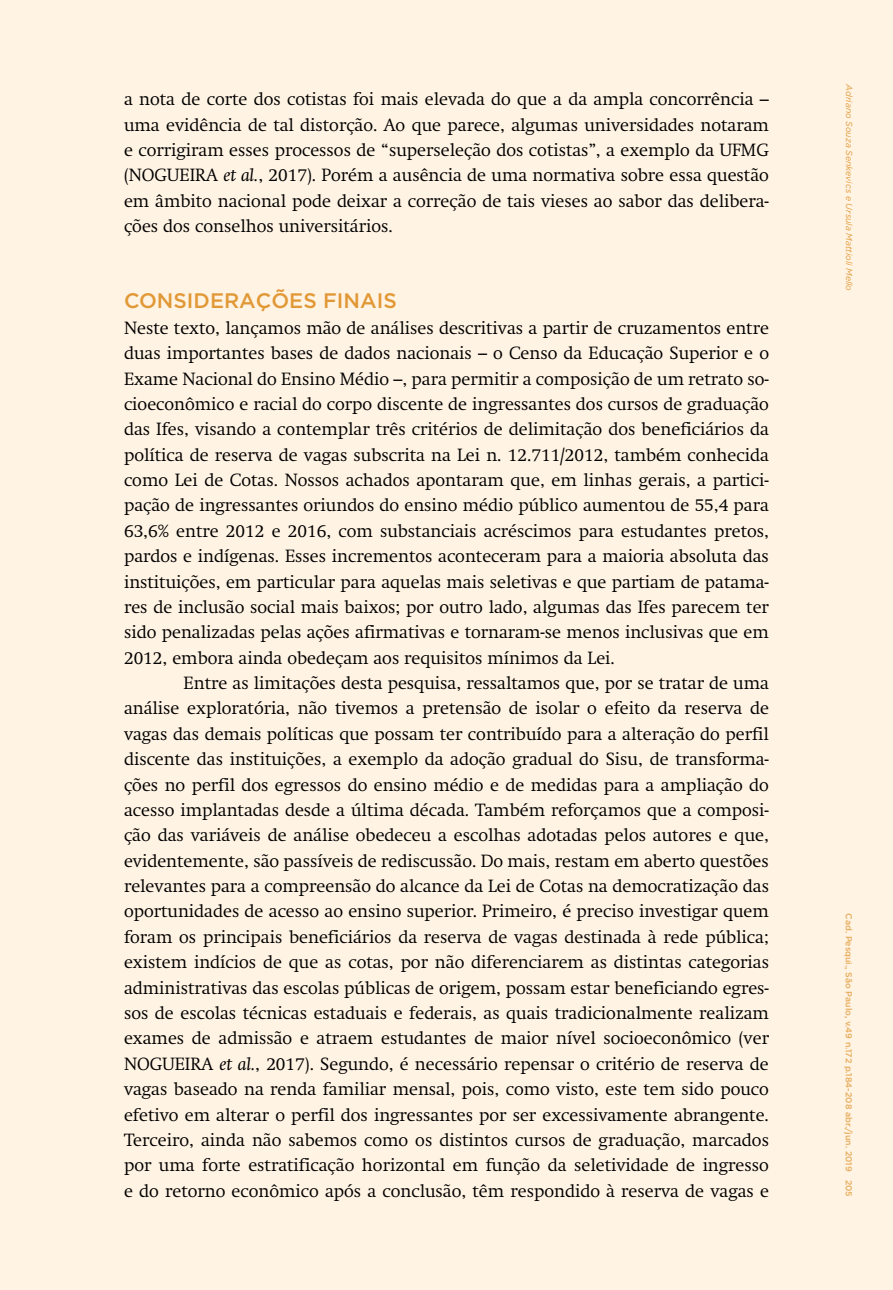
<style>
.page{position:relative;width:893px;height:1290px;background:#fff3e3}
.page>*{position:absolute;margin:0;border:0;box-sizing:border-box;transform-origin:0 0}
.t1{font:500 21px "Gotham HTF";color:#e1a13e}
.t2{font:300 17.5px/25.4px "Swift";color:#000;text-align:justify}
.t3{font:500 8.75px "Gotham HTF";color:#e7b465}
.t4{font:italic 8.75px "Gotham HTF";color:#e1a13e}
.s1{font-weight:400;font-style:italic}
</style>
<div class="page">
<p class="t2" style="left:124px;top:87px;width:646px">a nota de corte dos cotistas foi mais elevada do que a da ampla concorrência – uma evidência de tal distorção. Ao que parece, algumas universidades notaram e corrigiram esses processos de “superseleção dos cotistas”, a exemplo da UFMG (NOGUEIRA <span class="s1">et al.</span>, 2017). Porém a ausência de uma normativa sobre essa questão em âmbito nacional pode deixar a correção de tais vieses ao sabor das delibera&shy;ções dos conselhos universitários.</p>
<p class="t1" style="left:124px;top:289px;width:274px">CONSIDERAÇÕES FINAIS</p>
<p class="t2" style="left:124px;top:315px;width:646px">Neste texto, lançamos mão de análises descritivas a partir de cruzamentos entre duas importantes bases de dados nacionais – o Censo da Educação Superior e o Exame Nacional do Ensino Médio –, para permitir a composição de um retrato so&shy;cioeconômico e racial do corpo discente de ingressantes dos cursos de graduação das Ifes, visando a contemplar três critérios de delimitação dos beneficiários da política de reserva de vagas subscrita na Lei n. 12.711/2012, também conhecida como Lei de Cotas. Nossos achados apontaram que, em linhas gerais, a partici&shy;pação de ingressantes oriundos do ensino médio público aumentou de 55,4 para 63,6% entre 2012 e 2016, com substanciais acréscimos para estudantes pretos, pardos e indígenas. Esses incrementos aconteceram para a maioria absoluta das instituições, em particular para aquelas mais seletivas e que partiam de patama&shy;res de inclusão social mais baixos; por outro lado, algumas das Ifes parecem ter sido penalizadas pelas ações afirmativas e tornaram-se menos inclusivas que em 2012, embora ainda obedeçam aos requisitos mínimos da Lei.</p>
<p class="t2" style="left:124px;top:670px;width:646px;text-indent:60px">Entre as limitações desta pesquisa, ressaltamos que, por se tratar de uma análise exploratória, não tivemos a pretensão de isolar o efeito da reserva de vagas das demais políticas que possam ter contribuído para a alteração do perfil discente das instituições, a exemplo da adoção gradual do Sisu, de transforma&shy;ções no perfil dos egressos do ensino médio e de medidas para a ampliação do acesso implantadas desde a última década. Também reforçamos que a composi&shy;ção das variáveis de análise obedeceu a escolhas adotadas pelos autores e que, evidentemente, são passíveis de rediscussão. Do mais, restam em aberto questões relevantes para a compreensão do alcance da Lei de Cotas na democratização das oportunidades de acesso ao ensino superior. Primeiro, é preciso investigar quem foram os principais beneficiários da reserva de vagas destinada à rede pública; existem indícios de que as cotas, por não diferenciarem as distintas categorias administrativas das escolas públicas de origem, possam estar beneficiando egres&shy;sos de escolas técnicas estaduais e federais, as quais tradicionalmente realizam exames de admissão e atraem estudantes de maior nível socioeconômico (ver NOGUEIRA <span class="s1">et al.</span>, 2017). Segundo, é necessário repensar o critério de reserva de vagas baseado na renda familiar mensal, pois, como visto, este tem sido pouco efetivo em alterar o perfil dos ingressantes por ser excessivamente abrangente.<br>Terceiro, ainda não sabemos como os distintos cursos de graduação, marcados por uma forte estratificação horizontal em função da seletividade de ingresso e do retorno econômico após a conclusão, têm respondido à reserva de vagas e</p>
<p class="t4" style="left:854px;top:84px;width:208px;rotate:90deg">Adriano Souza Senkevics e Ursula Mattioli Mello</p>
<p class="t3" style="left:854px;top:913px;width:285px;rotate:90deg">Cad. Pesqui., São Paulo, v.49 n.172 p.184-208 abr./jun. 2019 205</p>
</div>
